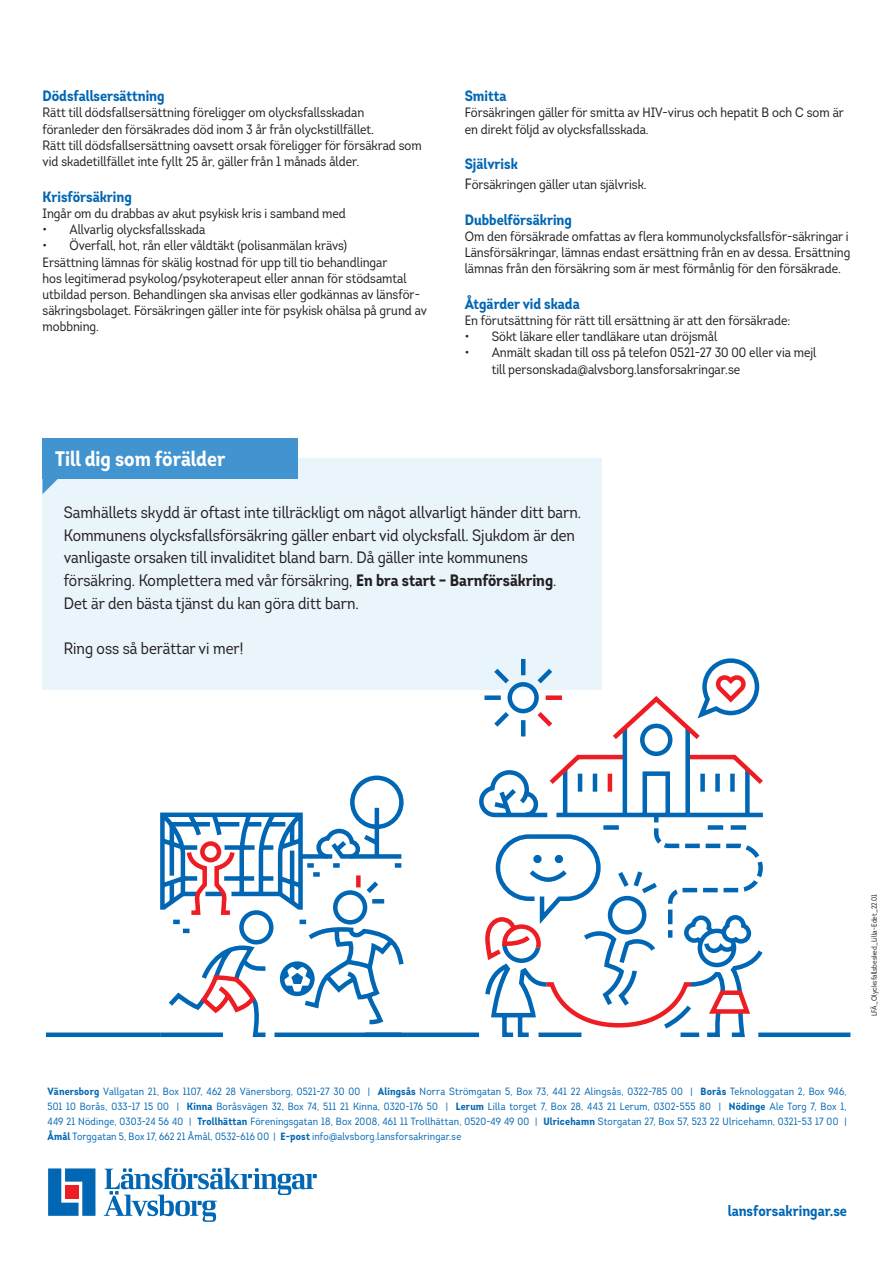
<style>
.page{position:relative;width:893px;height:1263px;background:#fff}
.page>*{position:absolute;margin:0;border:0;box-sizing:border-box;transform-origin:0 0}
._21__Mellanrubrik_1{font:700 21px "Intro Cond";color:#fff}
._21__Brödtext{font:16.5px/22.5px "Intro Cond";color:#231f20}
.Bröd_rubrik{font:700 15px "Intro Cond";color:#0166b3}
.BRÖD{font:13.5px/16.2px "Intro Cond";color:#231f20}
.t1{font:10.5px/15px "Intro Cond";letter-spacing:.02em;color:#0166b3;text-align:justify}
.Trycksak{font:7.5px "Intro Cond";letter-spacing:.005em;color:#231f20}
.s1{font-size:15px}
.s2{font-weight:700}
</style>
<div class="page">
<svg style="left:104px;top:1167px;width:213px;height:55px"></svg>
<svg style="left:48px;top:1168px;width:47px;height:48px;background:#2f82c0"></svg>
<div style="left:65px;top:1185px;width:14px;height:14px;background:#ee1d23"></div>
<div style="left:43px;top:459px;width:559px;height:231px;background:#e9f4fb"></div>
<div style="left:43px;top:438px;width:255px;height:40px;background:#4194d0"></div>
<svg style="left:43px;top:478px;width:17px;height:16px"></svg>
<svg style="left:160px;top:812px;width:24px;height:225px"></svg>
<svg style="left:164px;top:838px;width:201px;height:199px"></svg>
<svg style="left:184px;top:775px;width:220px;height:251px"></svg>
<svg style="left:479px;top:861px;width:284px;height:176px"></svg>
<svg style="left:489px;top:659px;width:207px;height:374px"></svg>
<div style="left:484px;top:695px;width:17px;height:5px;background:#0166b3"></div>
<svg style="left:489px;top:664px;width:36px;height:67px"></svg>
<svg style="left:525px;top:658px;width:236px;height:226px"></svg>
<svg style="left:608px;top:693px;width:96px;height:51px"></svg>
<div style="left:46px;top:1032px;width:114px;height:5px;background:#0166b3"></div>
<div style="left:365px;top:1032px;width:114px;height:5px;background:#0166b3"></div>
<div style="left:758px;top:1032px;width:92px;height:5px;background:#0166b3"></div>
<p class="Bröd_rubrik" style="left:43px;top:86px;width:124px">Dödsfallsersättning</p>
<p class="BRÖD" style="left:43px;top:105px;width:323px">Rätt till dödsfallsersättning föreligger om olycksfallsskadan</p>
<p class="BRÖD" style="left:43px;top:121px;width:333px">föranleder den försäkrades död inom 3 år från olyckstillfället.</p>
<p class="BRÖD" style="left:43px;top:137px;width:381px">Rätt till dödsfallsersättning oavsett orsak föreligger för försäkrad som vid skadetillfället inte fyllt 25 år, gäller från 1 månads ålder.</p>
<p class="Bröd_rubrik" style="left:43px;top:187px;width:91px">Krisförsäkring</p>
<p class="BRÖD" style="left:43px;top:205px;width:305px">Ingår om du drabbas av akut psykisk kris i samband med</p>
<p class="BRÖD" style="left:43px;top:221px;width:164px">• Allvarlig olycksfallsskada</p>
<p class="BRÖD" style="left:43px;top:238px;width:306px">• Överfall, hot, rån eller våldtäkt (polisanmälan krävs)</p>
<p class="BRÖD" style="left:43px;top:254px;width:386px">Ersättning lämnas för skälig kostnad för upp till tio behandlingar<br>hos legitimerad psykolog/psykoterapeut eller annan för stödsamtal utbildad person. Behandlingen ska anvisas eller godkännas av länsför&shy;säkringsbolaget. Försäkringen gäller inte för psykisk ohälsa på grund av mobbning.</p>
<p class="_21__Mellanrubrik_1" style="left:55px;top:445px;width:172px">Till dig som förälder</p>
<p class="Bröd_rubrik" style="left:465px;top:86px;width:43px">Smitta</p>
<p class="BRÖD" style="left:465px;top:105px;width:381px">Försäkringen gäller för smitta av HIV-virus och hepatit B och C som är en direkt följd av olycksfallsskada.</p>
<p class="Bröd_rubrik" style="left:465px;top:155px;width:55px">Självrisk</p>
<p class="BRÖD" style="left:465px;top:176px;width:183px"><span class="s1">F</span>örsäkringen gäller utan självrisk.</p>
<p class="Bröd_rubrik" style="left:465px;top:210px;width:109px">Dubbelförsäkring</p>
<p class="BRÖD" style="left:465px;top:228px;width:387px">Om den försäkrade omfattas av flera kommunolycksfallsför-säkringar i<br>Länsförsäkringar, lämnas endast ersättning från en av dessa. Ersättning lämnas från den försäkring som är mest förmånlig för den försäkrade.</p>
<p class="Bröd_rubrik" style="left:465px;top:294px;width:116px">Åtgärder vid skada</p>
<p class="BRÖD" style="left:465px;top:312px;width:327px">En förutsättning för rätt till ersättning är att den försäkrade:</p>
<p class="BRÖD" style="left:465px;top:329px;width:254px">• Sökt läkare eller tandläkare utan dröjsmål</p>
<p class="BRÖD" style="left:492px;top:345px;width:326px;text-indent:-27px">• Anmält skadan till oss på telefon 0521-27 30 00 eller via mejl till personskada@alvsborg.lansforsakringar.se</p>
<p class="_21__Brödtext" style="left:64px;top:502px;width:519px">Samhällets skydd är oftast inte tillräckligt om något allvarligt händer ditt barn.<br>Kommunens olycksfallsförsäkring gäller enbart vid olycksfall. Sjukdom är den vanligaste orsaken till invaliditet bland barn. Då gäller inte kommunens försäkring. Komplettera med vår försäkring, <span class="s2">En bra start – Barnförsäkring</span>.<br>Det är den bästa tjänst du kan göra ditt barn.</p>
<p class="_21__Brödtext" style="left:64px;top:637px;width:181px">Ring oss så berättar vi mer!</p>
<p class="Trycksak" style="left:870px;top:1016px;width:124px;rotate:-90deg">LFÄ_Olycksfallsbesked_Lilla-Edet_22.01</p>
<p class="t1" style="left:47px;top:1083px;width:801px"><span class="s2">Vänersborg</span> Vallgatan 21, Box 1107, 462 28 Vänersborg, 0521-27 30 00 | <span class="s2">Alingsås</span> Norra Strömgatan 5, Box 73, 441 22 Alingsås, 0322-785 00 | <span class="s2">Borås</span> Teknologgatan 2, Box 946, 501 10 Borås, 033-17 15 00 | <span class="s2">Kinna</span> Boråsvägen 32, Box 74, 511 21 Kinna, 0320-176 50 | <span class="s2">Lerum</span> Lilla torget 7, Box 28, 443 21 Lerum, 0302-555 80 | <span class="s2">Nödinge</span> Ale Torg 7, Box 1, 449 21 Nödinge, 0303-24 56 40 | <span class="s2">Trollhättan</span> Föreningsgatan 18, Box 2008, 461 11 Trollhättan, 0520-49 49 00 | <span class="s2">Ulricehamn</span> Storgatan 27, Box 57, 523 22 Ulricehamn, 0321-53 17 00 | <span class="s2">Åmål</span> Torggatan 5, Box 17, 662 21 Åmål, 0532-616 00 | <span class="s2">E-post</span> info@alvsborg.lansforsakringar.se</p>
<p class="Bröd_rubrik" style="left:728px;top:1201px;width:121px">lansforsakringar.se</p>
</div>
